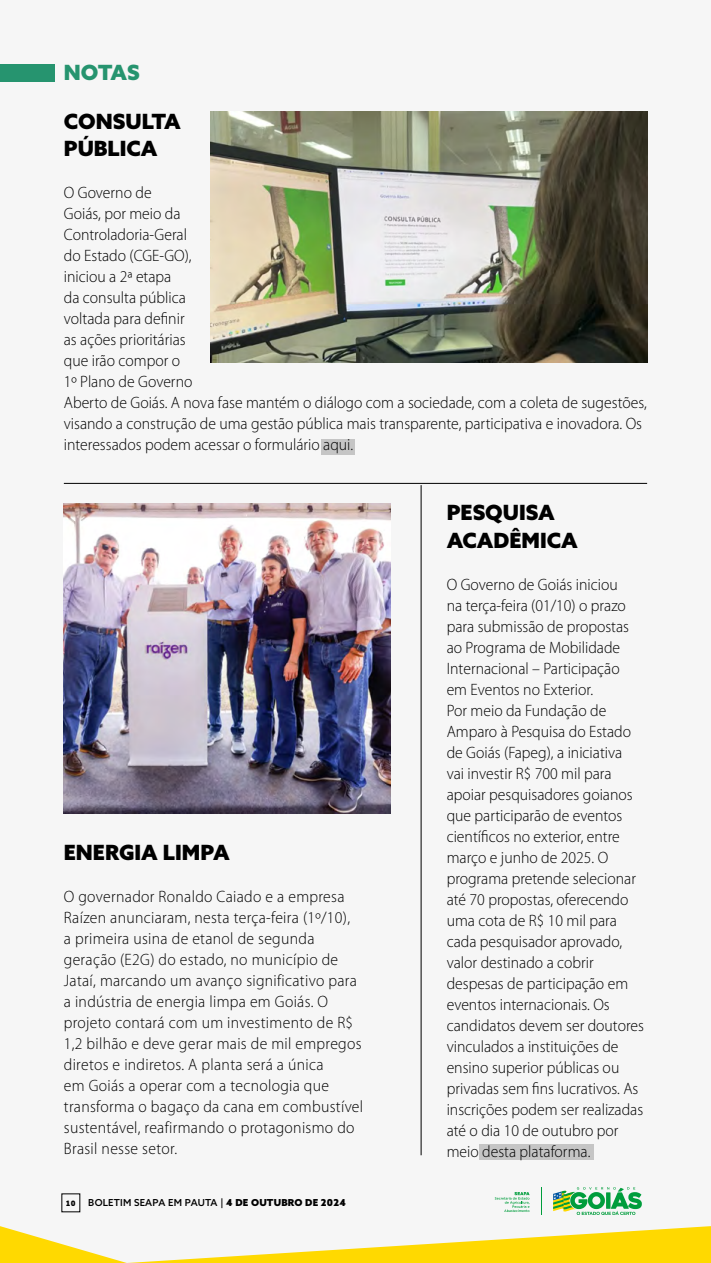
<style>
.page{position:relative;width:711px;height:1263px;background:#fff}
.page>*{position:absolute;margin:0;border:0;box-sizing:border-box;transform-origin:0 0}
.t1{font:900 21px/27px "Azo Sans";color:#000}
.t2{font:900 21px "Azo Sans";letter-spacing:-.01em;color:#26946f}
.t3{font:300 16.5px/21px "Myriad Pro";color:#000;scale:.95 1}
.t4{font:300 16.5px/21px "Myriad Pro";letter-spacing:.02em;color:#000;scale:.95 1}
.t5{font:500 9.6px "Azo Sans";letter-spacing:.02em;color:#000}
.t6{font:900 7.2px "Neo Sans Pro";color:#000}
.s1{font-weight:900}
</style>
<div class="page">
<div style="left:0;top:0;width:710px;height:1263px;background:#f6f6f6"></div>
<hr style="left:64px;top:483px;width:582px;height:1px;background:#000">
<hr style="left:420px;top:485px;width:1px;height:670px;background:#000">
<div style="left:0;top:64px;width:54px;height:18px;background:#26946f"></div>
<svg style="left:553px;top:1187px;width:88px;height:28px"></svg>
<svg style="left:541px;top:1187px;width:1px;height:28px"></svg>
<svg style="left:494px;top:1192px;width:35px;height:20px"></svg>
<svg style="left:0;top:1226px;width:710px;height:37px"></svg>
<img style="left:64px;top:503px;width:326px;height:311px">
<img style="left:210px;top:112px;width:436px;height:250px">
<div style="left:321px;top:439px;width:34px;height:16px;background:#c5c5c5"></div>
<div style="left:479px;top:1144px;width:114px;height:16px;background:#c5c5c5"></div>
<p class="t2" style="left:64px;top:58px;width:77px">NOTAS</p>
<p class="t1" style="left:64px;top:107px;width:118px">CONSULTA<br>PÚBLICA</p>
<p class="t3" style="left:64px;top:182px;width:614px">O Governo de<br>Goiás, por meio da<br>Controladoria-Geral<br>do Estado (CGE-GO),<br>iniciou a 2ª etapa<br>da consulta pública<br>voltada para definir<br>as ações prioritárias<br>que irão compor o<br>1º Plano de Governo<br>Aberto de Goiás. A nova fase mantém o diálogo com a sociedade, com a coleta de sugestões, visando a construção de uma gestão pública mais transparente, participativa e inovadora. Os interessados podem acessar o formulário aqui.</p>
<p class="t1" style="left:64px;top:838px;width:167px">ENERGIA LIMPA</p>
<p class="t4" style="left:64px;top:886px;width:316px">O governador Ronaldo Caiado e a empresa Raízen anunciaram, nesta terça-feira (1º/10),<br>a primeira usina de etanol de segunda geração (E2G) do estado, no município de Jataí, marcando um avanço significativo para a indústria de energia limpa em Goiás. O projeto contará com um investimento de R$ 1,2 bilhão e deve gerar mais de mil empregos diretos e indiretos. A planta será a única<br>em Goiás a operar com a tecnologia que transforma o bagaço da cana em combustível sustentável, reafirmando o protagonismo do Brasil nesse setor.</p>
<p class="t6" style="left:66px;top:1198px;width:11px">10</p>
<p class="t5" style="left:88px;top:1196px;width:259px">BOLETIM SEAPA EM PAUTA | <span class="s1">4 DE OUTUBRO DE 2024</span></p>
<p class="t1" style="left:446px;top:499px;width:132px">PESQUISA<br>ACADÊMICA</p>
<p class="t3" style="left:446px;top:574px;width:209px">O Governo de Goiás iniciou<br>na terça-feira (01/10) o prazo para submissão de propostas ao Programa de Mobilidade<br>Internacional – Participação em Eventos no Exterior.<br>Por meio da Fundação de<br>Amparo à Pesquisa do Estado de Goiás (Fapeg), a iniciativa vai investir R$ 700 mil para apoiar pesquisadores goianos que participarão de eventos científicos no exterior, entre março e junho de 2025. O programa pretende selecionar até 70 propostas, oferecendo uma cota de R$ 10 mil para cada pesquisador aprovado, valor destinado a cobrir despesas de participação em eventos internacionais. Os candidatos devem ser doutores vinculados a instituições de ensino superior públicas ou privadas sem fins lucrativos. As inscrições podem ser realizadas até o dia 10 de outubro por meio desta plataforma.</p>
</div>
